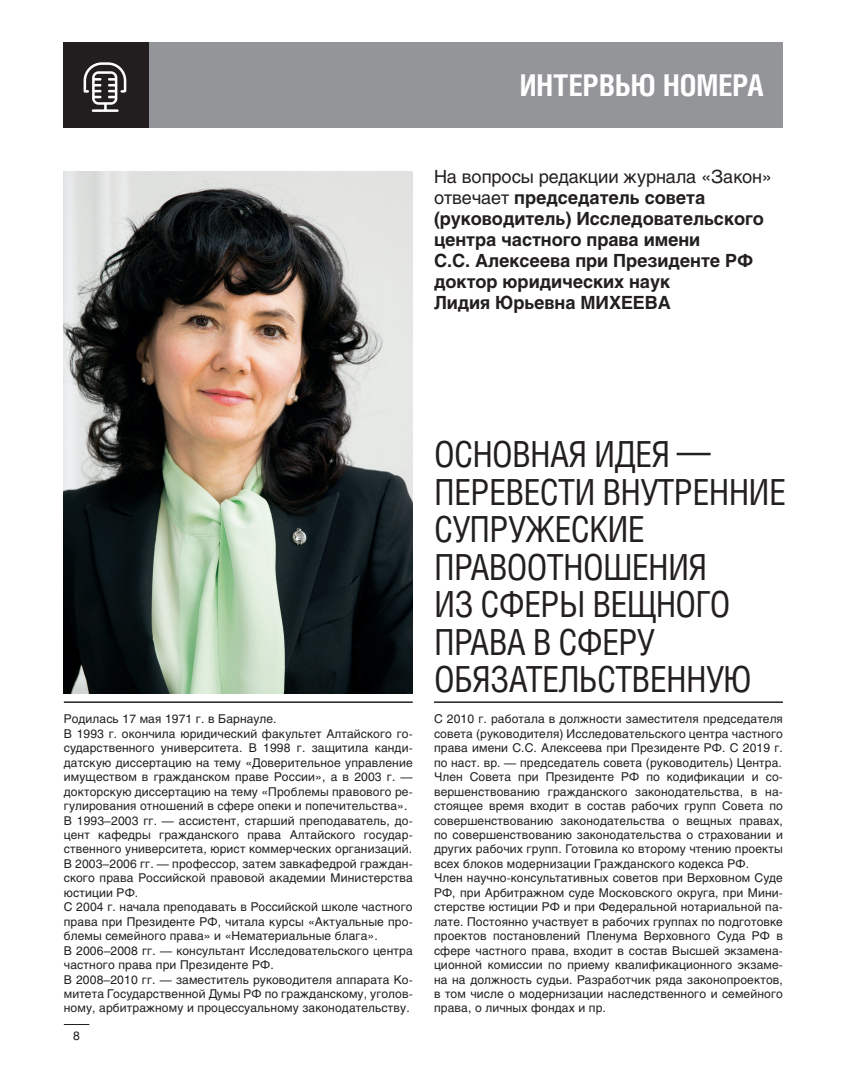
<style>
.page{position:relative;width:851px;height:1089px;background:#fff}
.page>*{position:absolute;margin:0;border:0;box-sizing:border-box;transform-origin:0 0}
.t1{font:36px/37.5px "Helios Cond";letter-spacing:-.02em;color:#231f20}
.t2{font:700 30px "Helios Cond";color:#fff}
.t3{font:700 18px/21px "Helios";letter-spacing:-.005em;color:#231f20}
.t4{font:12px/14.4px "Helios";letter-spacing:.01em;color:#231f20}
.s1{font-weight:400}
</style>
<div class="page">
<svg style="left:64px;top:1024px;width:25px;height:1px"></svg>
<div style="left:64px;top:43px;width:718px;height:85px;background:#939598"></div>
<div style="left:64px;top:43px;width:85px;height:85px;background:#221e20"></div>
<svg style="left:84px;top:62px;width:42px;height:50px"></svg>
<img style="left:64px;top:171px;width:348px;height:523px">
<hr style="left:434px;top:701px;width:348px;height:2px;background:#231f20">
<hr style="left:64px;top:701px;width:348px;height:2px;background:#231f20">
<h2 class="t2" style="left:519px;top:75px;width:245px">ИНТЕРВЬЮ НОМЕРА</h2>
<h3 class="t3" style="left:434px;top:168px;width:339px"><span class="s1">На вопросы редакции журнала «Закон» отвечает</span> председатель совета (руководитель) Исследовательского центра частного права имени<br>С.С. Алексеева при Президенте РФ доктор юридических наук<br>Лидия Юрьевна МИХЕЕВА</h3>
<h1 class="t1" style="left:434px;top:439px;width:353px">ОСНОВНАЯ ИДЕЯ<br>ПЕРЕВЕСТИ ВНУТРЕННИЕ<br>СУПРУЖЕСКИЕ<br>ПРАВООТНОШЕНИЯ<br>ИЗ СФЕРЫ ВЕЩНОГО<br>ПРАВА В СФЕРУ<br>ОБЯЗАТЕЛЬСТВЕННУЮ</h1>
<p class="t4" style="left:64px;top:713px;width:350px">Родилась 17 мая 1971 г. в Барнауле.<br>В 1993 г. окончила юридический факультет Алтайского го&shy;сударственного университета. В 1998 г. защитила канди&shy;датскую диссертацию на тему «Доверительное управление имуществом в гражданском праве России», а в 2003 г. — докторскую диссертацию на тему «Проблемы правового ре&shy;гулирования отношений в сфере опеки и попечительства».<br>В 1993–2003 гг. — ассистент, старший преподаватель, до&shy;цент кафедры гражданского права Алтайского государ&shy;ственного университета, юрист коммерческих организаций.<br>В 2003–2006 гг. — профессор, затем завкафедрой граждан&shy;ского права Российской правовой академии Министерства юстиции РФ.<br>С 2004 г. начала преподавать в Российской школе частного права при Президенте РФ, читала курсы «Актуальные про&shy;блемы семейного права» и «Нематериальные блага».<br>В 2006–2008 гг. — консультант Исследовательского центра частного права при Президенте РФ.<br>В 2008–2010 гг. — заместитель руководителя аппарата Ко&shy;митета Государственной Думы РФ по гражданскому, уголов&shy;ному, арбитражному и процессуальному законодательству.</p>
<p class="t4" style="left:434px;top:713px;width:350px">С 2010 г. работала в должности заместителя председателя совета (руководителя) Исследовательского центра частного права имени С.С. Алексеева при Президенте РФ. С 2019 г. по наст. вр. — председатель совета (руководитель) Центра.<br>Член Совета при Президенте РФ по кодификации и со&shy;вершенствованию гражданского законодательства, в на&shy;стоящее время входит в состав рабочих групп Совета по совершенствованию законодательства о вещных правах, по совершенствованию законодательства о страховании и других рабочих групп. Готовила ко второму чтению проекты всех блоков модернизации Гражданского кодекса РФ.<br>Член научно-консультативных советов при Верховном Суде РФ, при Арбитражном суде Московского округа, при Мини&shy;стерстве юстиции РФ и при Федеральной нотариальной па&shy;лате. Постоянно участвует в рабочих группах по подготовке проектов постановлений Пленума Верховного Суда РФ в сфере частного права, входит в состав Высшей экзамена&shy;ционной комиссии по приему квалификационного экзаме&shy;на на должность судьи. Разработчик ряда законопроектов, в том числе о модернизации наследственного и семейного права, о личных фондах и пр.</p>
<p class="t4" style="left:73px;top:1029px;width:8px">8</p>
</div>
